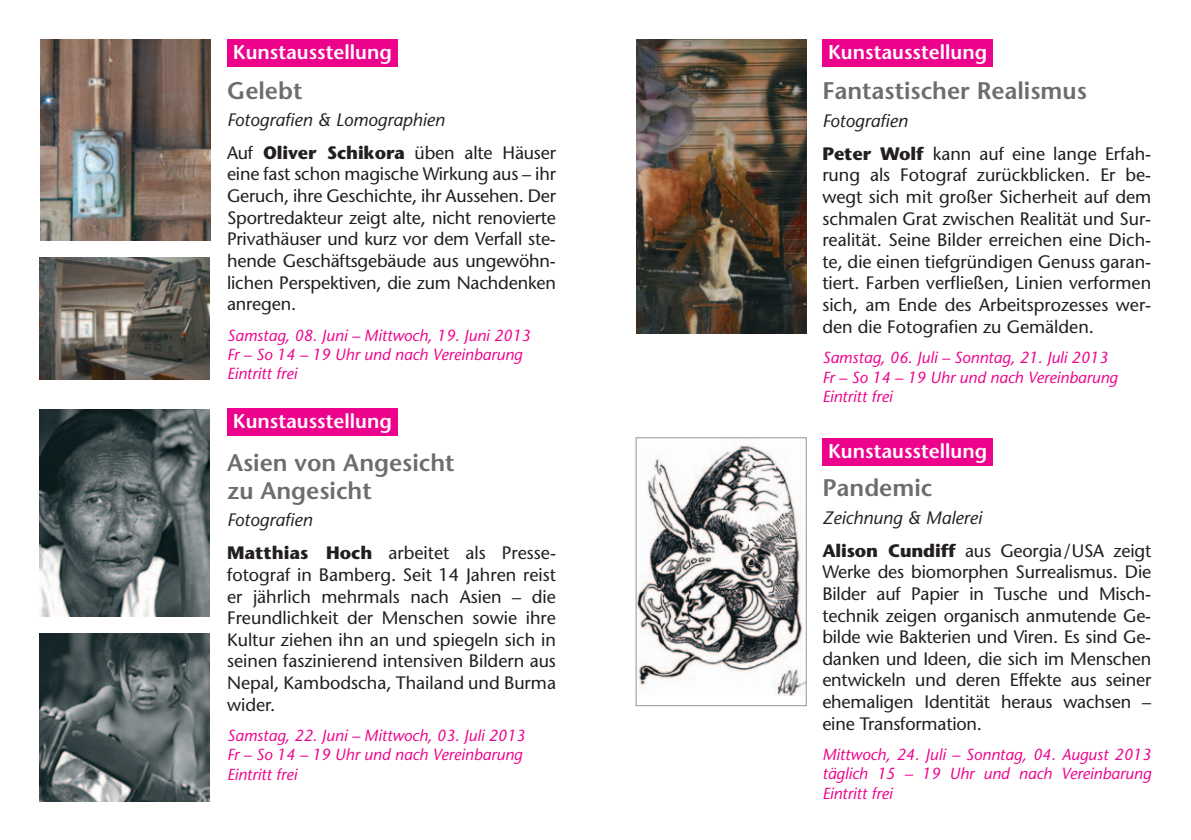
<style>
.page{position:relative;width:1191px;height:840px;background:#fff}
.page>*{position:absolute;margin:0;border:0;box-sizing:border-box;transform-origin:0 0}
.t1{font:600 24px/28px "Stone Sans";color:#6c6d70}
.t2{font:600 20px "Stone Sans";color:#fff}
.t3{font:18px/21.6px "Stone Sans";color:#231f20;text-align:justify}
.t4{font:italic 18px/33px "Stone Sans";color:#231f20}
.t5{font:italic 16px/19.2px "Stone Sans";color:#ed028c}
.s1{font-style:normal}
.s2{font-weight:700;font-style:normal}
.s3{font-style:italic}
.s4{font-weight:700}
</style>
<div class="page">
<img style="left:40px;top:40px;width:170px;height:200px">
<img style="left:40px;top:409px;width:170px;height:207px">
<img style="left:40px;top:257px;width:170px;height:122px">
<img style="left:40px;top:633px;width:170px;height:167px">
<div style="left:227px;top:40px;width:171px;height:27px;background:#ed028c"></div>
<div style="left:227px;top:408px;width:171px;height:27px;background:#ed028c"></div>
<img style="left:636px;top:40px;width:170px;height:293px">
<img style="left:637px;top:444px;width:167px;height:251px">
<div style="left:635px;top:437px;width:171px;height:268px;border:1px solid #939598"></div>
<div style="left:822px;top:40px;width:171px;height:27px;background:#ed028c"></div>
<div style="left:822px;top:438px;width:171px;height:27px;background:#ed028c"></div>
<p class="t2" style="left:233px;top:40px;width:161px">Kunstausstellung</p>
<h1 class="t1" style="left:227px;top:76px;width:77px">Gelebt</h1>
<p class="t4" style="left:227px;top:103px;width:330px">Fotografien &amp; Lomographien<br><span class="s1">Auf</span> <span class="s2">Oliver Schikora</span> <span class="s1">üben alte Häuser</span></p>
<p class="t3" style="left:227px;top:163px;width:330px">eine fast schon magische Wirkung aus – ihr Geruch, ihre Geschichte, ihr Aussehen. Der Sportredakteur zeigt alte, nicht renovierte Privathäuser und kurz vor dem Verfall ste&shy;hende Geschäftsgebäude aus ungewöhn&shy;lichen Perspektiven, die zum Nachdenken anregen.</p>
<p class="t5" style="left:227px;top:325px;width:305px">Samstag, 08. Juni – Mittwoch, 19. Juni 2013<br>Fr – So 14 – 19 Uhr und nach Vereinbarung<br>Eintritt frei</p>
<p class="t2" style="left:233px;top:408px;width:161px">Kunstausstellung</p>
<h1 class="t1" style="left:227px;top:448px;width:229px">Asien von Angesicht zu Angesicht</h1>
<p class="t3" style="left:227px;top:503px;width:330px;line-height:33px"><span class="s3">Fotografien<br></span><span class="s4">Matthias Hoch</span> arbeitet als Presse-</p>
<p class="t3" style="left:227px;top:563px;width:330px">fotograf in Bamberg. Seit 14 Jahren reist er jährlich mehrmals nach Asien – die Freundlichkeit der Menschen sowie ihre Kultur ziehen ihn an und spiegeln sich in seinen faszinierend intensiven Bildern aus Nepal, Kambodscha, Thailand und Burma wider.</p>
<p class="t5" style="left:227px;top:725px;width:300px">Samstag, 22. Juni – Mittwoch, 03. Juli 2013<br>Fr – So 14 – 19 Uhr und nach Vereinbarung<br>Eintritt frei</p>
<p class="t2" style="left:828px;top:40px;width:161px">Kunstausstellung</p>
<h1 class="t1" style="left:822px;top:77px;width:266px">Fantastischer Realismus</h1>
<p class="t3" style="left:822px;top:104px;width:330px;line-height:33px"><span class="s3">Fotografien<br></span><span class="s4">Peter Wolf</span> kann auf eine lange Erfah-</p>
<p class="t3" style="left:822px;top:164px;width:330px">rung als Fotograf zurückblicken. Er be&shy;wegt sich mit großer Sicherheit auf dem schmalen Grat zwischen Realität und Sur&shy;realität. Seine Bilder erreichen eine Dich&shy;te, die einen tiefgründigen Genuss garan&shy;tiert. Farben verfließen, Linien verformen sich, am Ende des Arbeitsprozesses wer&shy;den die Fotografien zu Gemälden.</p>
<p class="t5" style="left:822px;top:348px;width:297px">Samstag, 06. Juli – Sonntag, 21. Juli 2013<br>Fr – So 14 – 19 Uhr und nach Vereinbarung<br>Eintritt frei</p>
<p class="t2" style="left:828px;top:438px;width:161px">Kunstausstellung</p>
<h1 class="t1" style="left:822px;top:473px;width:111px">Pandemic</h1>
<p class="t3" style="left:822px;top:500px;width:330px;line-height:33px"><span class="s3">Zeichnung &amp; Malerei<br></span><span class="s4">Alison Cundiff</span> aus Georgia/USA zeigt</p>
<p class="t3" style="left:822px;top:560px;width:330px">Werke des biomorphen Surrealismus. Die Bilder auf Papier in Tusche und Misch&shy;technik zeigen organisch anmutende Ge&shy;bilde wie Bakterien und Viren. Es sind Ge&shy;danken und Ideen, die sich im Menschen entwickeln und deren Effekte aus seiner ehemaligen Identität heraus wachsen – eine Transformation.</p>
<p class="t5" style="left:822px;top:744px;width:330px;text-align:justify">Mittwoch, 24. Juli – Sonntag, 04. August 2013 täglich 15 – 19 Uhr und nach Vereinbarung Eintritt frei</p>
</div>
